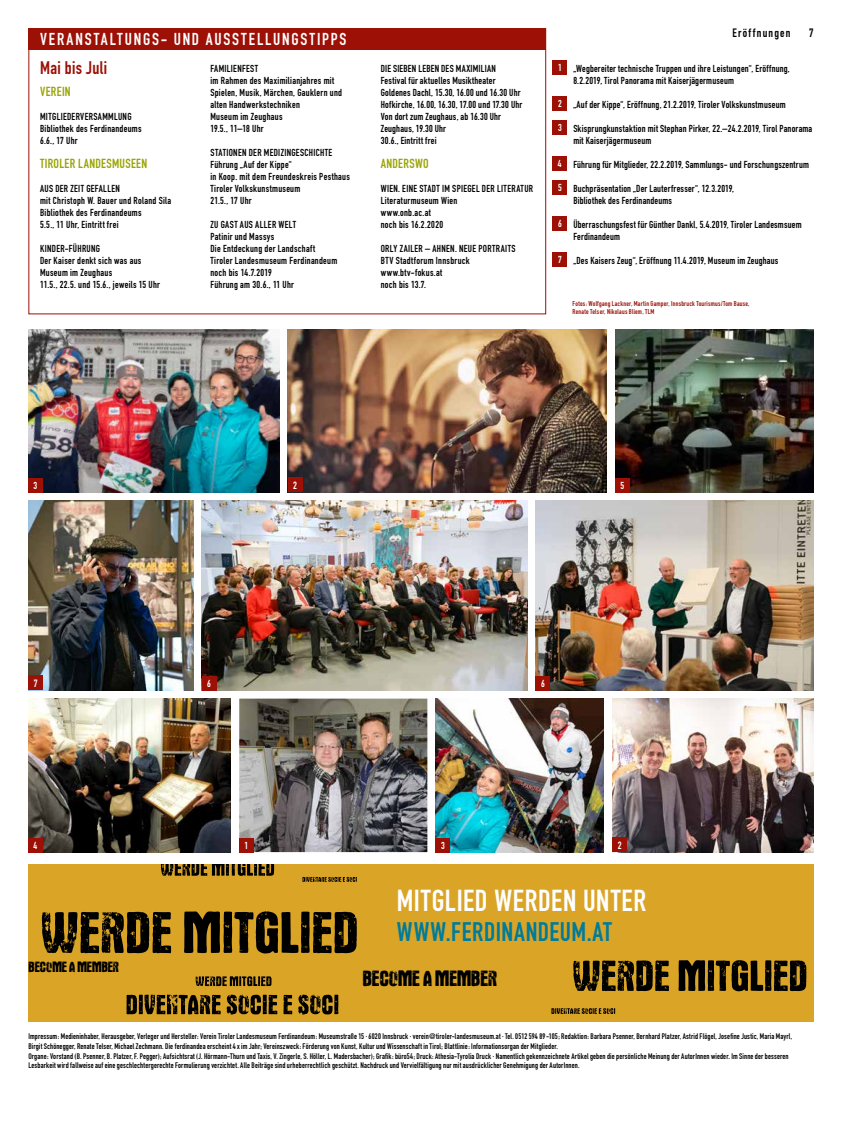
<style>
.page{position:relative;width:842px;height:1134px;background:#fff}
.page>*{position:absolute;margin:0;border:0;box-sizing:border-box;transform-origin:0 0}
.t1{font:29.9px "DIN Engschrift";letter-spacing:.025em;color:#fff}
.t2{font:26.5px "DIN Engschrift";letter-spacing:.025em;color:#007b99}
.t3{font:900 22.9px "Gustav";color:#000}
.t4{font:18px "DIN Engschrift";letter-spacing:.02em;color:#9c1006}
.t5{font:17px "DIN Engschrift";letter-spacing:.105em;color:#fff}
.t6{font:900 15.4px "Gustav";color:#000}
.t7{font:13px "DIN Engschrift";letter-spacing:.03em;color:#9aa400}
.t8{font:12px "DIN Engschrift";letter-spacing:.105em;color:#000}
.t9{font:10.5px "DIN Engschrift";color:#fff}
.t10{font:10px/12px "DIN Engschrift";letter-spacing:.025em;color:#000}
.t11{font:10px "DIN Engschrift";color:#fff}
.t12{font:8px/9.6px "DIN Engschrift";letter-spacing:.015em;color:#000}
.t13{font:7px/8.4px "DIN Engschrift";letter-spacing:.03em;color:#9c1006}
</style>
<div class="page">
<img style="left:28px;top:329px;width:251px;height:163px">
<img style="left:28px;top:699px;width:203px;height:153px">
<img style="left:612px;top:699px;width:202px;height:153px">
<img style="left:436px;top:699px;width:168px;height:153px">
<img style="left:202px;top:501px;width:325px;height:189px">
<img style="left:536px;top:501px;width:278px;height:189px">
<div style="left:28px;top:478px;width:15px;height:14px;background:#9c1006"></div>
<div style="left:436px;top:838px;width:14px;height:14px;background:#9c1006"></div>
<div style="left:28px;top:28px;width:518px;height:22px;background:#9c1006"></div>
<div style="left:553px;top:60px;width:14px;height:14px;background:#9c1006"></div>
<div style="left:553px;top:96px;width:14px;height:14px;background:#9c1006"></div>
<div style="left:553px;top:120px;width:14px;height:14px;background:#9c1006"></div>
<div style="left:553px;top:216px;width:14px;height:14px;background:#9c1006"></div>
<div style="left:553px;top:252px;width:14px;height:14px;background:#9c1006"></div>
<div style="left:553px;top:180px;width:14px;height:14px;background:#9c1006"></div>
<div style="left:553px;top:156px;width:14px;height:14px;background:#9c1006"></div>
<div style="left:28px;top:864px;width:786px;height:157px;background:#daa427"></div>
<svg style="left:126px;top:994px;width:212px;height:20px"></svg>
<svg style="left:161px;top:864px;width:113px;height:12px"></svg>
<svg style="left:42px;top:911px;width:315px;height:42px"></svg>
<svg style="left:196px;top:976px;width:76px;height:10px"></svg>
<svg style="left:302px;top:877px;width:55px;height:5px"></svg>
<svg style="left:551px;top:1008px;width:64px;height:6px"></svg>
<svg style="left:573px;top:960px;width:233px;height:31px"></svg>
<div style="left:28px;top:838px;width:15px;height:14px;background:#9c1006"></div>
<img style="left:615px;top:329px;width:199px;height:163px">
<img style="left:288px;top:329px;width:319px;height:163px">
<div style="left:202px;top:676px;width:14px;height:14px;background:#9c1006"></div>
<div style="left:536px;top:676px;width:14px;height:14px;background:#9c1006"></div>
<img style="left:239px;top:699px;width:188px;height:153px">
<img style="left:28px;top:501px;width:165px;height:189px">
<div style="left:612px;top:837px;width:15px;height:15px;background:#9c1006"></div>
<div style="left:288px;top:477px;width:14px;height:15px;background:#9c1006"></div>
<div style="left:615px;top:478px;width:14px;height:14px;background:#9c1006"></div>
<div style="left:28px;top:675px;width:15px;height:15px;background:#9c1006"></div>
<div style="left:239px;top:838px;width:14px;height:14px;background:#9c1006"></div>
<h3 class="t5" style="left:40px;top:29px;width:308px">VERANSTALTUNGS- UND AUSSTELLUNGSTIPPS</h3>
<p class="t8" style="left:732px;top:26px;width:60px">Eröffnungen</p>
<p class="t8" style="left:809px;top:26px;width:6px">7</p>
<h3 class="t4" style="left:40px;top:57px;width:68px">Mai bis Juli</h3>
<h3 class="t7" style="left:40px;top:84px;width:32px">VEREIN</h3>
<p class="t10" style="left:40px;top:111px;width:103px">MITGLIEDERVERSAMMLUNG<br>Bibliothek des Ferdinandeums<br>6.6., 17 Uhr</p>
<h3 class="t7" style="left:40px;top:156px;width:109px">TIROLER LANDESMUSEEN</h3>
<p class="t10" style="left:40px;top:183px;width:133px">AUS DER ZEIT GEFALLEN<br>mit Christoph W. Bauer und Roland Sila<br>Bibliothek des Ferdinandeums<br>5.5., 11 Uhr, Eintritt frei</p>
<p class="t10" style="left:40px;top:243px;width:121px">KINDER-FÜHRUNG<br>Der Kaiser denkt sich was aus<br>Museum im Zeughaus<br>11.5., 22.5. und 15.6., jeweils 15 Uhr</p>
<p class="t10" style="left:210px;top:63px;width:133px">FAMILIENFEST<br>im Rahmen des Maximilianjahres mit<br>Spielen, Musik, Märchen, Gauklern und alten Handwerkstechniken<br>Museum im Zeughaus<br>19.5., 11–18 Uhr</p>
<p class="t10" style="left:210px;top:147px;width:141px">STATIONEN DER MEDIZINGESCHICHTE<br>Führung „Auf der Kippe“<br>in Koop. mit dem Freundeskreis Pesthaus<br>Tiroler Volkskunstmuseum<br>21.5., 17 Uhr</p>
<p class="t10" style="left:210px;top:219px;width:128px">ZU GAST AUS ALLER WELT<br>Patinir und Massys<br>Die Entdeckung der Landschaft<br>Tiroler Landesmuseum Ferdinandeum noch bis 14.7.2019<br>Führung am 30.6., 11 Uhr</p>
<p class="t10" style="left:381px;top:63px;width:143px">DIE SIEBEN LEBEN DES MAXIMILIAN Festival für aktuelles Musiktheater Goldenes Dachl, 15.30, 16.00 und 16.30 Uhr Hofkirche, 16.00, 16.30, 17.00 und 17.30 Uhr Von dort zum Zeughaus, ab 16.30 Uhr Zeughaus, 19.30 Uhr<br>30.6., Eintritt frei</p>
<h3 class="t7" style="left:381px;top:156px;width:49px">ANDERSWO</h3>
<p class="t10" style="left:381px;top:183px;width:154px">WIEN. EINE STADT IM SPIEGEL DER LITERATUR<br>Literaturmuseum Wien<br>www.onb.ac.at<br>noch bis 16.2.2020</p>
<p class="t10" style="left:381px;top:243px;width:136px">ORLY ZAILER – AHNEN. NEUE PORTRAITS<br>BTV Stadtforum Innsbruck www.btv-fokus.at<br>noch bis 13.7.</p>
<p class="t11" style="left:558px;top:61px;width:5px">1</p>
<p class="t11" style="left:558px;top:97px;width:5px">2</p>
<p class="t11" style="left:558px;top:121px;width:5px">3</p>
<p class="t11" style="left:558px;top:157px;width:5px">4</p>
<p class="t11" style="left:558px;top:181px;width:5px">5</p>
<p class="t11" style="left:558px;top:217px;width:5px">6</p>
<p class="t11" style="left:558px;top:253px;width:5px">7</p>
<p class="t10" style="left:573px;top:63px;width:218px">„Wegbereiter technische Truppen und ihre Leistungen“, Eröffnung,<br>8.2.2019, Tirol Panorama mit Kaiserjägermuseum</p>
<p class="t10" style="left:573px;top:99px;width:214px">„Auf der Kippe“, Eröffnung, 21.2.2019, Tiroler Volkskunstmuseum</p>
<p class="t10" style="left:573px;top:123px;width:240px">Skisprungkunstaktion mit Stephan Pirker, 22.–24.2.2019, Tirol Panorama mit Kaiserjägermuseum</p>
<p class="t10" style="left:573px;top:159px;width:237px">Führung für Mitglieder, 22.2.2019, Sammlungs- und Forschungszentrum</p>
<p class="t10" style="left:573px;top:183px;width:162px">Buchpräsentation „Der Lauterfresser“, 12.3.2019,<br>Bibliothek des Ferdinandeums</p>
<p class="t10" style="left:573px;top:219px;width:230px">Überraschungsfest für Günther Dankl, 5.4.2019, Tiroler Landesmsuem<br>Ferdinandeum</p>
<p class="t10" style="left:573px;top:255px;width:207px">„Des Kaisers Zeug“, Eröffnung 11.4.2019, Museum im Zeughaus</p>
<p class="t13" style="left:573px;top:299px;width:178px">Fotos: Wolfgang Lackner, Martin Gamper, Innsbruck Tourismus/Tom Bause,<br>Renate Telser, Nikolaus Bliem, TLM</p>
<p class="t11" style="left:34px;top:479px;width:5px">3</p>
<p class="t9" style="left:293px;top:479px;width:5px">2</p>
<p class="t11" style="left:620px;top:479px;width:5px">5</p>
<p class="t9" style="left:34px;top:677px;width:5px">7</p>
<p class="t11" style="left:34px;top:839px;width:5px">4</p>
<h3 class="t6" style="left:29px;top:960px;width:92px">BECOME A MEMBER</h3>
<p class="t11" style="left:207px;top:677px;width:5px">6</p>
<p class="t11" style="left:541px;top:677px;width:5px">6</p>
<p class="t11" style="left:244px;top:839px;width:5px">1</p>
<p class="t11" style="left:441px;top:839px;width:5px">3</p>
<p class="t9" style="left:618px;top:839px;width:5px">2</p>
<h1 class="t1" style="left:397px;top:882px;width:251px">MITGLIED WERDEN UNTER</h1>
<h2 class="t2" style="left:397px;top:916px;width:217px">WWW.FERDINANDEUM.AT</h2>
<h3 class="t3" style="left:363px;top:969px;width:136px">BECOME A MEMBER</h3>
<p class="t12" style="left:28px;top:1032px;width:765px">Impressum: Medieninhaber, Herausgeber, Verleger und Hersteller: Verein Tiroler Landesmuseum Ferdinandeum: Museumstraße 15 · 6020 Innsbruck · verein@tiroler-landesmuseum.at · Tel. 0512 594 89-105; Redaktion: Barbara Psenner, Bernhard Platzer, Astrid Flögel, Josefine Justic, Maria Mayrl, Birgit Schönegger, Renate Telser, Michael Zechmann. Die ferdinandea erscheint 4 x im Jahr; Vereinszweck: Förderung von Kunst, Kultur und Wissenschaft in Tirol; Blattlinie: Informationsorgan der Mitglieder.<br>Organe: Vorstand (B. Psenner, B. Platzer, F. Pegger); Aufsichtsrat (J. Hörmann-Thurn und Taxis, V. Zingerle, S. Höller, L. Madersbacher); Grafik: büro54; Druck: Athesia-Tyrolia Druck · Namentlich gekennzeichnete Artikel geben die persönliche Meinung der AutorInnen wieder. Im Sinne der besseren Lesbarkeit wird fallweise auf eine geschlechtergerechte Formulierung verzichtet. Alle Beiträge sind urheberrechtlich geschützt. Nachdruck und Vervielfältigung nur mit ausdrücklicher Genehmigung der AutorInnen.</p>
</div>
